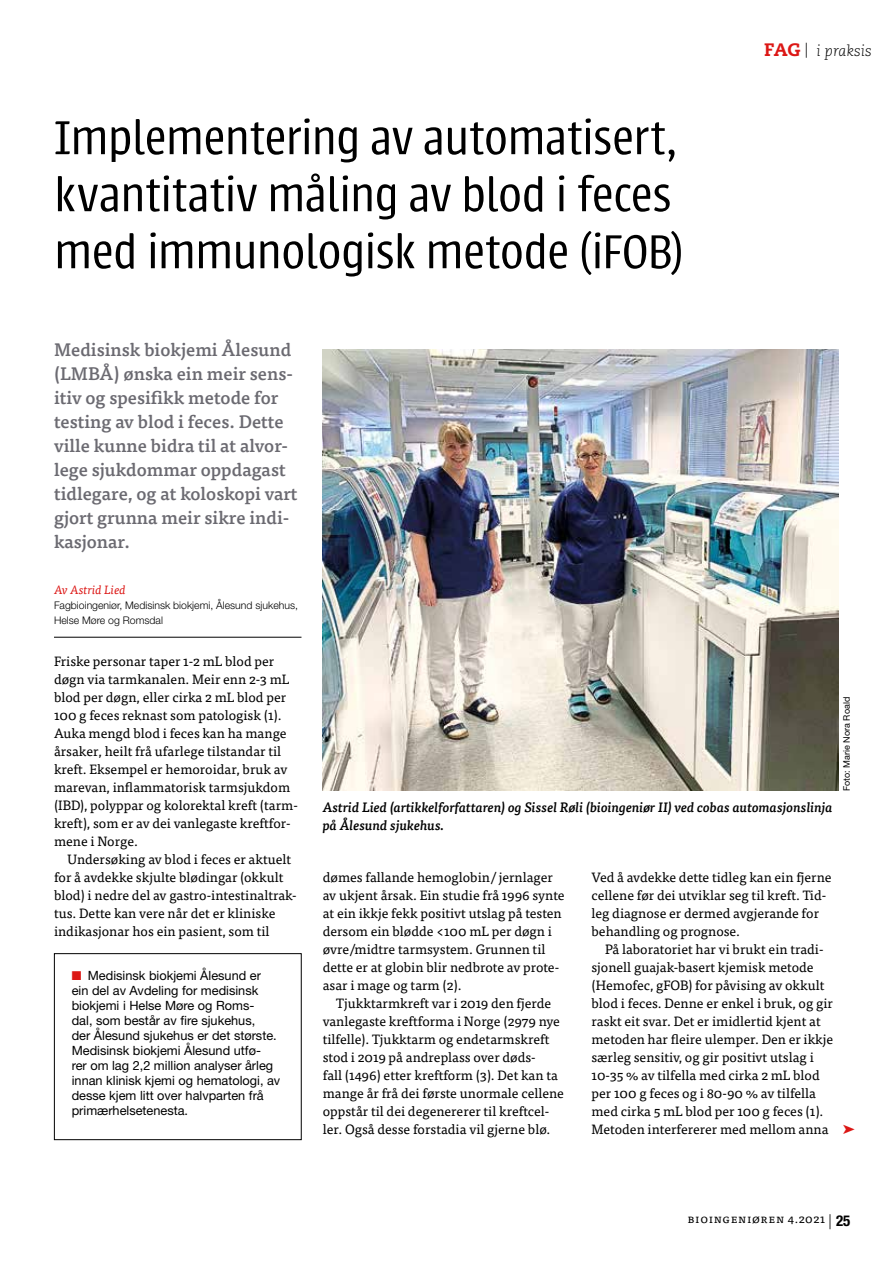
<style>
.page{position:relative;width:893px;height:1263px;background:#fff}
.page>*{position:absolute;margin:0;border:0;box-sizing:border-box;transform-origin:0 0}
.t1{font:300 52.5px/57px "Urbana";letter-spacing:-.015em;color:#000}
.t2{font:500 18px/24px "Tisa Pro";color:#6b6a71}
.t3{font:italic 300 15px "Caecilia LT Std";color:#000}
.t4{font:13.5px/18px "Tisa Pro";color:#000}
.t5{font:italic 500 13.5px/18px "Tisa Pro";color:#000}
.t6{font:12.75px/15px "Helvetica Neue LT Pro";color:#000}
.t7{font:12px "Tisa Pro";letter-spacing:.05em;color:#000}
.t8{font:italic 12px "Tisa Pro";color:#dc1715}
.t9{font:300 10.5px/15px "Helvetica Neue LT Pro";color:#000}
.t10{font:9px "Helvetica Neue LT Pro";color:#000}
.s1{font-weight:800;font-style:normal;font-size:18px;color:#dc1715}
.s2{color:#dc1715}
.s3{font-family:"Helvetica Neue LT Pro";font-weight:300;font-size:15px}
.s4{font-family:"Helvetica Neue LT Pro";font-weight:700;font-stretch:condensed;font-size:15px}
</style>
<div class="page">
<hr style="left:54px;top:637px;width:247px;height:1px;background:#000">
<div style="left:54px;top:953px;width:248px;height:187px;border:1px solid #000"></div>
<img style="left:323px;top:349px;width:516px;height:442px">
<h1 class="t1" style="left:54px;top:110px;width:632px">Implementering av automatisert, kvantitativ måling av blod i feces med immunologisk metode (iFOB)</h1>
<p class="t3" style="left:764px;top:43px;width:109px"><span class="s1">FAG</span> | i praksis</p>
<p class="t2" style="left:54px;top:337px;width:245px">Medisinsk biokjemi Ålesund (LMBÅ) ønska ein meir sens&shy;itiv og spesifikk metode for testing av blod i feces. Dette ville kunne bidra til at alvor&shy;lege sjukdommar oppdagast tidlegare, og at koloskopi vart gjort grunna meir sikre indi&shy;kasjonar.</p>
<p class="t8" style="left:54px;top:581px;width:73px">Av Astrid Lied</p>
<p class="t9" style="left:54px;top:598px;width:246px">Fagbioingeniør, Medisinsk biokjemi, Ålesund sjukehus,<br>Helse Møre og Romsdal</p>
<p class="t4" style="left:54px;top:651px;width:245px">Friske personar taper 1-2 mL blod per døgn via tarmkanalen. Meir enn 2-3 mL blod per døgn, eller cirka 2 mL blod per 100 g feces reknast som patologisk (1).<br>Auka mengd blod i feces kan ha mange årsaker, heilt frå ufarlege tilstandar til kreft. Eksempel er hemoroidar, bruk av marevan, inflammatorisk tarmsjukdom (IBD), polyppar og kolorektal kreft (tarm&shy;kreft), som er av dei vanlegaste kreftfor&shy;mene i Norge.</p>
<p class="t4" style="left:54px;top:849px;width:244px;text-indent:14px">Undersøking av blod i feces er aktuelt for å avdekke skjulte blødingar (okkult blod) i nedre del av gastro-intestinaltrak&shy;tus. Dette kan vere når det er kliniske indikasjonar hos ein pasient, som til</p>
<p class="t6" style="left:72px;top:968px;width:210px"><span class="s2">■</span> Medisinsk biokjemi Ålesund er ein del av Avdeling for medisinsk biokjemi i Helse Møre og Roms-<br>dal, som består av fire sjukehus,<br>der Ålesund sjukehus er det største.<br>Medisinsk biokjemi Ålesund utfø-<br>rer om lag 2,2 million analyser årleg innan klinisk kjemi og hematologi, av desse kjem litt over halvparten frå primærhelsetenesta.</p>
<p class="t5" style="left:323px;top:797px;width:511px">Astrid Lied (artikkelforfattaren) og Sissel Røli (bioingeniør II) ved cobas automasjonslinja på Ålesund sjukehus.</p>
<p class="t10" style="left:841px;top:791px;width:95px;rotate:-90deg">Foto: Marie Nora Roald</p>
<p class="t4" style="left:323px;top:867px;width:243px">dømes fallande hemoglobin/ jernlager av ukjent årsak. Ein studie frå 1996 synte at ein ikkje fekk positivt utslag på testen dersom ein blødde &lt;100 mL per døgn i øvre/midtre tarmsystem. Grunnen til dette er at globin blir nedbrote av prote&shy;asar i mage og tarm (2).</p>
<p class="t4" style="left:323px;top:993px;width:243px;text-indent:14px">Tjukktarmkreft var i 2019 den fjerde vanlegaste kreftforma i Norge (2979 nye tilfelle). Tjukktarm og endetarmskreft stod i 2019 på andreplass over døds-<br>fall (1496) etter kreftform (3). Det kan ta mange år frå dei første unormale cellene oppstår til dei degenererer til kreftcel&shy;ler. Også desse forstadia vil gjerne blø.</p>
<p class="t4" style="left:591px;top:867px;width:242px">Ved å avdekke dette tidleg kan ein fjerne cellene før dei utviklar seg til kreft. Tid&shy;leg diagnose er dermed avgjerande for behandling og prognose.</p>
<p class="t4" style="left:591px;top:939px;width:243px;text-indent:14px">På laboratoriet har vi brukt ein tradi&shy;sjonell guajak-basert kjemisk metode (Hemofec, gFOB) for påvising av okkult blod i feces. Denne er enkel i bruk, og gir raskt eit svar. Det er imidlertid kjent at metoden har fleire ulemper. Den er ikkje særleg sensitiv, og gir positivt utslag i 10-35 % av tilfella med cirka 2 mL blod per 100 g feces og i 80-90 % av tilfella med cirka 5 mL blod per 100 g feces (1).<br>Metoden interfererer med mellom anna</p>
<p class="t7" style="left:687px;top:1209px;width:165px">Bioingeniøren 4.2021 <span class="s3">|</span> <span class="s4">25</span></p>
</div>
